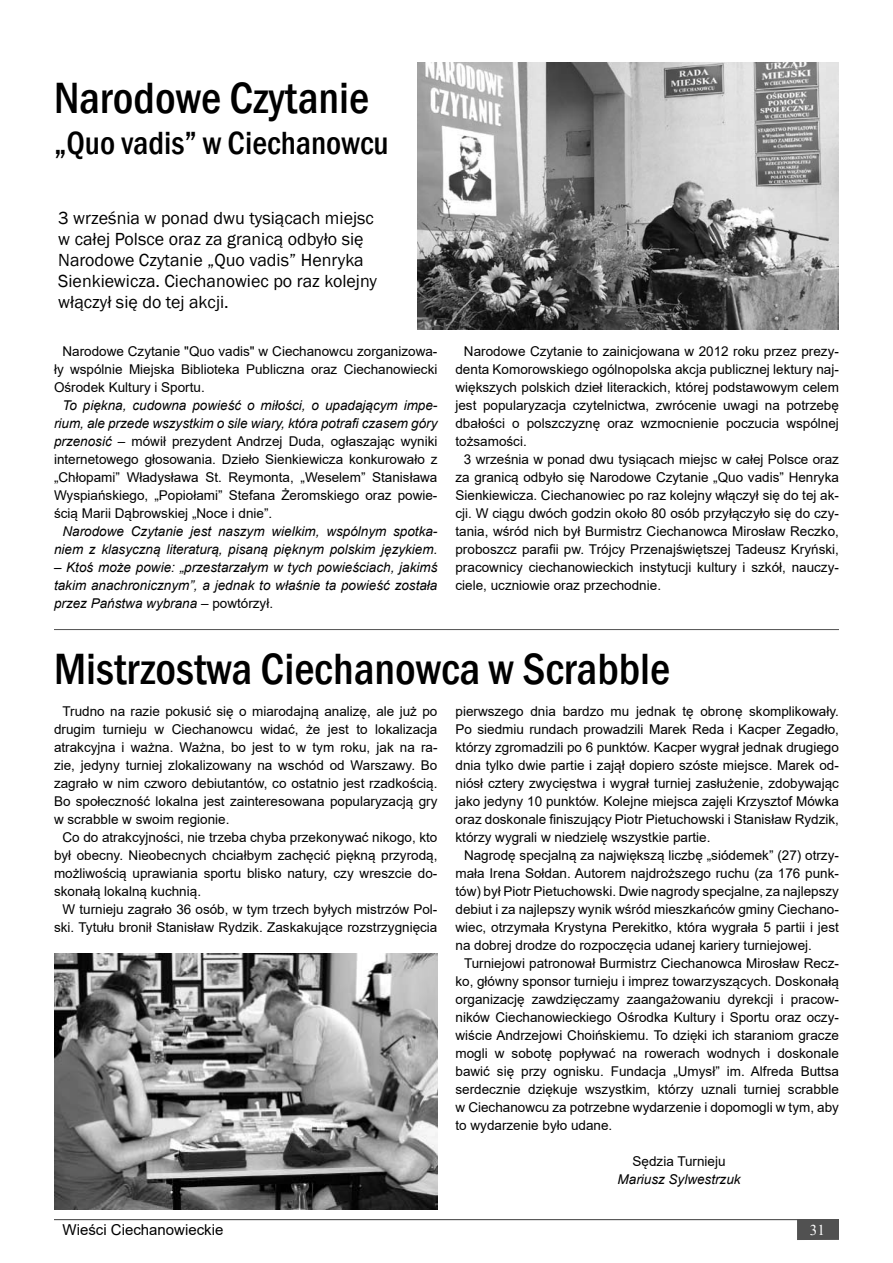
<style>
.page{position:relative;width:893px;height:1263px;background:#fff}
.page>*{position:absolute;margin:0;border:0;box-sizing:border-box;transform-origin:0 0}
.t1{font:500 condensed 45px "Franklin Gothic";color:#000}
.t2{font:500 condensed 33px "Franklin Gothic";color:#000}
.t3{font:18px/21px "Franklin Gothic";color:#000}
.t4{font:15px "Arial";color:#000}
.t5{font:15px "Times New Roman";color:#fff}
.t6{font:13.5px/18px "Arial";color:#000;text-align:justify}
.t7{font:italic 13.5px/18px "Arial";color:#000;text-align:right}
.s1{font-style:italic}
.s2{font-style:normal}
</style>
<div class="page">
<div style="left:797px;top:1219px;width:42px;height:21px;background:#515151"></div>
<hr style="left:54px;top:1219px;width:785px;height:1px;background:#515151">
<img style="left:417px;top:62px;width:422px;height:268px">
<img style="left:54px;top:953px;width:384px;height:256px">
<hr style="left:54px;top:629px;width:785px;height:1px;background:#515151">
<h1 class="t1" style="left:54px;top:69px;width:316px">Narodowe Czytanie</h1>
<h2 class="t2" style="left:54px;top:121px;width:336px">„Quo vadis” w Ciechanowcu</h2>
<h3 class="t3" style="left:58px;top:208px;width:320px">3 września w ponad dwu tysiącach miejsc w całej Polsce oraz za granicą odbyło się Narodowe Czytanie „Quo vadis” Henryka Sienkiewicza. Ciechanowiec po raz kolejny włączył się do tej akcji.</h3>
<p class="t6" style="left:54px;top:343px;width:385px;text-indent:9px">Narodowe Czytanie "Quo vadis" w Ciechanowcu zorganizowa&shy;ły wspólnie Miejska Biblioteka Publiczna oraz Ciechanowiecki Ośrodek Kultury i Sportu.</p>
<p class="t6" style="left:54px;top:397px;width:385px;text-indent:9px"><span class="s1">To piękna, cudowna powieść o miłości, o upadającym impe&shy;rium, ale przede wszystkim o sile wiary, która potrafi czasem góry przenosić</span> – mówił prezydent Andrzej Duda, ogłaszając wyniki internetowego głosowania. Dzieło Sienkiewicza konkurowało z „Chłopami” Władysława St. Reymonta, „Weselem” Stanisława Wyspiańskiego, „Popiołami” Stefana Żeromskiego oraz powie&shy;ścią Marii Dąbrowskiej „Noce i dnie”.</p>
<p class="t7" style="left:54px;top:523px;width:385px">Narodowe Czytanie jest naszym wielkim, wspólnym spotka&shy;niem z klasyczną literaturą, pisaną pięknym polskim językiem.</p>
<p class="t7" style="left:54px;top:559px;width:385px;text-align:justify">– Ktoś może powie: „przestarzałym w tych powieściach, jakimś takim anachronicznym”, a jednak to właśnie ta powieść została przez Państwa wybrana <span class="s2">– powtórzył.</span></p>
<p class="t6" style="left:455px;top:342px;width:385px;text-indent:9px">Narodowe Czytanie to zainicjowana w 2012 roku przez prezy&shy;denta Komorowskiego ogólnopolska akcja publicznej lektury naj&shy;większych polskich dzieł literackich, której podstawowym celem jest popularyzacja czytelnictwa, zwrócenie uwagi na potrzebę dbałości o polszczyznę oraz wzmocnienie poczucia wspólnej tożsamości.</p>
<p class="t6" style="left:455px;top:450px;width:385px;text-indent:9px">3 września w ponad dwu tysiącach miejsc w całej Polsce oraz za granicą odbyło się Narodowe Czytanie „Quo vadis” Henryka Sienkiewicza. Ciechanowiec po raz kolejny włączył się do tej ak&shy;cji. W ciągu dwóch godzin około 80 osób przyłączyło się do czy&shy;tania, wśród nich był Burmistrz Ciechanowca Mirosław Reczko, proboszcz parafii pw. Trójcy Przenajświętszej Tadeusz Kryński, pracownicy ciechanowieckich instytucji kultury i szkół, nauczy&shy;ciele, uczniowie oraz przechodnie.</p>
<h1 class="t1" style="left:54px;top:639px;width:618px">Mistrzostwa Ciechanowca w Scrabble</h1>
<p class="t6" style="left:54px;top:702px;width:385px;text-indent:9px">Trudno na razie pokusić się o miarodajną analizę, ale już po drugim turnieju w Ciechanowcu widać, że jest to lokalizacja atrakcyjna i ważna. Ważna, bo jest to w tym roku, jak na ra&shy;zie, jedyny turniej zlokalizowany na wschód od Warszawy. Bo zagrało w nim czworo debiutantów, co ostatnio jest rzadkością.<br>Bo społeczność lokalna jest zainteresowana popularyzacją gry w scrabble w swoim regionie.</p>
<p class="t6" style="left:54px;top:828px;width:385px;text-indent:9px">Co do atrakcyjności, nie trzeba chyba przekonywać nikogo, kto był obecny. Nieobecnych chciałbym zachęcić piękną przyrodą, możliwością uprawiania sportu blisko natury, czy wreszcie do&shy;skonałą lokalną kuchnią.</p>
<p class="t6" style="left:54px;top:900px;width:385px;text-align:right">W turnieju zagrało 36 osób, w tym trzech byłych mistrzów Pol&shy;ski. Tytułu bronił Stanisław Rydzik. Zaskakujące rozstrzygnięcia</p>
<p class="t6" style="left:455px;top:702px;width:385px">pierwszego dnia bardzo mu jednak tę obronę skomplikowały.<br>Po siedmiu rundach prowadzili Marek Reda i Kacper Zegadło, którzy zgromadzili po 6 punktów. Kacper wygrał jednak drugiego dnia tylko dwie partie i zajął dopiero szóste miejsce. Marek od&shy;niósł cztery zwycięstwa i wygrał turniej zasłużenie, zdobywając jako jedyny 10 punktów. Kolejne miejsca zajęli Krzysztof Mówka oraz doskonale finiszujący Piotr Pietuchowski i Stanisław Rydzik, którzy wygrali w niedzielę wszystkie partie.</p>
<p class="t6" style="left:455px;top:846px;width:385px;text-indent:9px">Nagrodę specjalną za największą liczbę „siódemek” (27) otrzy&shy;mała Irena Sołdan. Autorem najdroższego ruchu (za 176 punk&shy;tów) był Piotr Pietuchowski. Dwie nagrody specjalne, za najlepszy debiut i za najlepszy wynik wśród mieszkańców gminy Ciechano&shy;wiec, otrzymała Krystyna Perekitko, która wygrała 5 partii i jest na dobrej drodze do rozpoczęcia udanej kariery turniejowej.</p>
<p class="t6" style="left:455px;top:954px;width:385px;text-indent:9px">Turniejowi patronował Burmistrz Ciechanowca Mirosław Recz&shy;ko, główny sponsor turnieju i imprez towarzyszących. Doskonałą organizację zawdzięczamy zaangażowaniu dyrekcji i pracow&shy;ników Ciechanowieckiego Ośrodka Kultury i Sportu oraz oczy&shy;wiście Andrzejowi Choińskiemu. To dzięki ich staraniom gracze mogli w sobotę popływać na rowerach wodnych i doskonale bawić się przy ognisku. Fundacja „Umysł” im. Alfreda Buttsa serdecznie dziękuje wszystkim, którzy uznali turniej scrabble w Ciechanowcu za potrzebne wydarzenie i dopomogli w tym, aby to wydarzenie było udane.</p>
<p class="t6" style="left:633px;top:1152px;width:95px">Sędzia Turnieju</p>
<p class="t7" style="left:618px;top:1170px;width:125px">Mariusz Sylwestrzuk</p>
<p class="t4" style="left:63px;top:1219px;width:162px">Wieści Ciechanowieckie</p>
<p class="t5" style="left:810px;top:1219px;width:16px">31</p>
</div>
